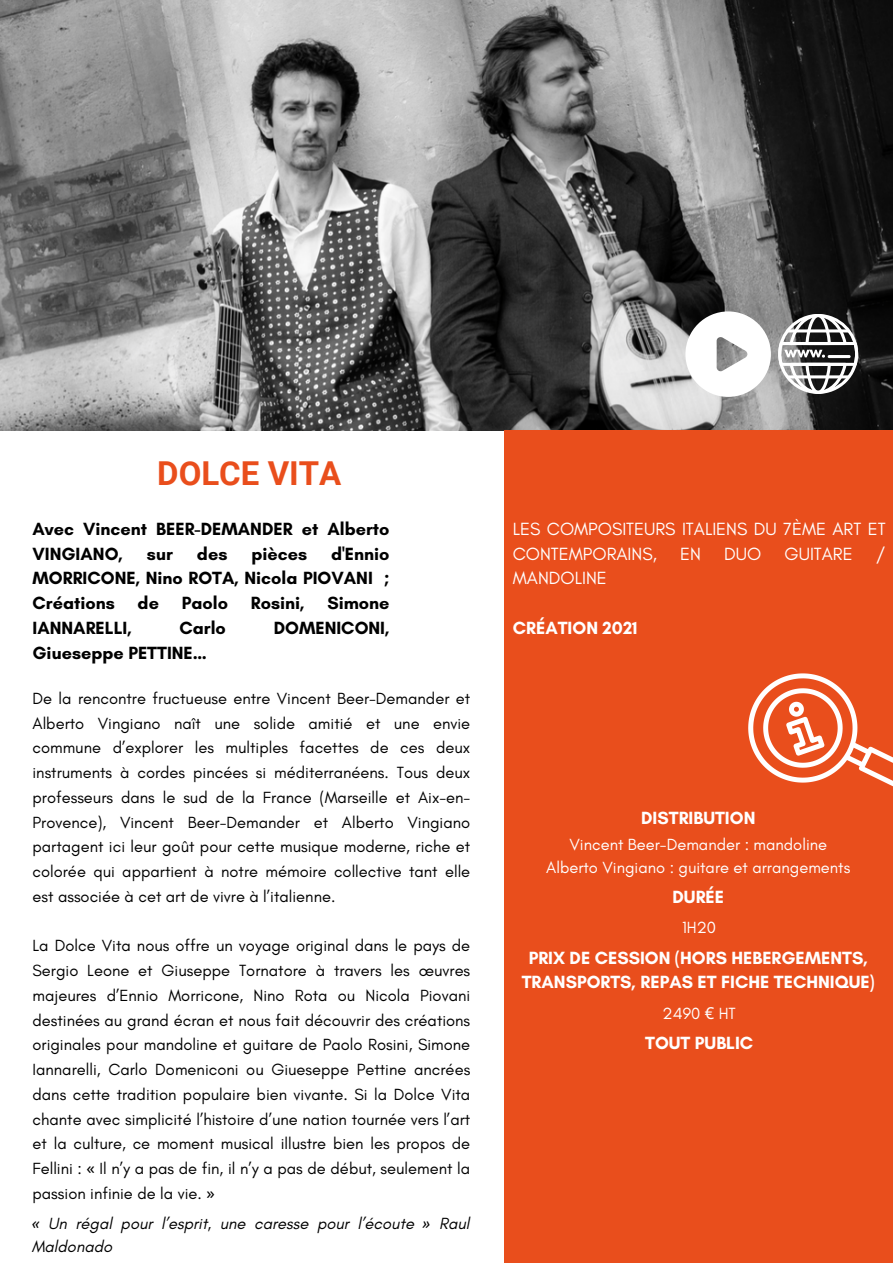
<style>
.page{position:relative;width:893px;height:1264px;background:#fff}
.page>*{position:absolute;margin:0;border:0;box-sizing:border-box;transform-origin:0 0}
.t1{font:700 33px "Roboto";color:#e94e1c}
.t2{font:700 18px/24.8px "Glacial Indifference";color:#000}
.t3{font:700 18px/24.8px "Glacial Indifference";color:#fff;text-align:center}
.t4{font:18px/24.8px "Glacial Indifference";color:#fff}
.t5{font:16.5px/24.8px "Glacial Indifference";color:#000;text-align:justify}
.t6{font:16.5px "Glacial Indifference";color:#fff}
.t7{font:italic 16.5px/22.5px "Glacial Indifference";color:#000}
.s1{font-family:"Noto Sans"}
</style>
<div class="page">
<img style="left:0;top:0;width:892px;height:431px">
<div style="left:504px;top:430px;width:388px;height:832px;background:#e94e1c"></div>
<svg style="left:748px;top:673px;width:144px;height:113px"></svg>
<svg style="left:685px;top:311px;width:85px;height:86px"></svg>
<svg style="left:778px;top:314px;width:80px;height:80px"></svg>
<p class="t1" style="left:157px;top:454px;width:186px">DOLCE VITA</p>
<p class="t2" style="left:33px;top:516px;width:358px">Avec Vincent BEER-DEMANDER et Alberto<br>VINGIANO,</p>
<p class="t2" style="left:33px;top:541px;width:358px;text-align:justify;text-indent:298px">d'Ennio MORRICONE, Nino ROTA, Nicola PIOVANI ; Créations</p>
<p class="t2" style="left:147px;top:541px;width:28px">sur</p>
<p class="t2" style="left:197px;top:541px;width:32px">des</p>
<p class="t2" style="left:251px;top:541px;width:57px">pièces</p>
<p class="t2" style="left:138px;top:590px;width:23px">de</p>
<p class="t2" style="left:182px;top:590px;width:48px">Paolo</p>
<p class="t2" style="left:251px;top:590px;width:55px">Rosini,</p>
<p class="t2" style="left:327px;top:590px;width:64px">Simone</p>
<p class="t2" style="left:33px;top:615px;width:101px">IANNARELLI,</p>
<p class="t2" style="left:179px;top:615px;width:48px">Carlo</p>
<p class="t2" style="left:274px;top:615px;width:117px">DOMENICONI,</p>
<p class="t2" style="left:33px;top:640px;width:176px">Giueseppe PETTINE…</p>
<p class="t5" style="left:33px;top:685px;width:439px">De la rencontre fructueuse entre Vincent Beer-Demander et Alberto Vingiano naît une solide amitié et une envie commune d’explorer les multiples facettes de ces deux instruments à cordes pincées si méditerranéens. Tous deux professeurs dans le sud de la France (Marseille et Aix-en-Provence), Vincent Beer-Demander et Alberto Vingiano partagent ici leur goût pour cette musique moderne, riche et colorée qui appartient à notre mémoire collective tant elle est associée à cet art de vivre à l’italienne.</p>
<p class="t5" style="left:33px;top:933px;width:439px">La Dolce Vita nous offre un voyage original dans le pays de Sergio Leone et Giuseppe Tornatore à travers les œuvres majeures d’Ennio Morricone, Nino Rota ou Nicola Piovani destinées au grand écran et nous fait découvrir des créations originales pour mandoline et guitare de Paolo Rosini, Simone Iannarelli, Carlo Domeniconi ou Giueseppe Pettine ancrées dans cette tradition populaire bien vivante. Si la Dolce Vita chante avec simplicité l’histoire d’une nation tournée vers l’art et la culture, ce moment musical illustre bien les propos de Fellini : <span class="s1">«</span> Il n’y a pas de fin, il n’y a pas de début, seulement la passion infinie de la vie. <span class="s1">»</span></p>
<p class="t7" style="left:32px;top:1212px;width:439px"><span class="s1">«</span> Un régal pour l’esprit, une caresse pour l’écoute <span class="s1">»</span> Raul<br>Maldonado</p>
<p class="t4" style="left:513px;top:516px;width:374px">LES COMPOSITEURS ITALIENS DU 7ÈME ART ET<br>CONTEMPORAINS,</p>
<p class="t4" style="left:680px;top:541px;width:22px">EN</p>
<p class="t4" style="left:724px;top:541px;width:39px">DUO</p>
<p class="t4" style="left:784px;top:541px;width:70px">GUITARE</p>
<p class="t4" style="left:875px;top:541px;width:11px">/</p>
<p class="t4" style="left:513px;top:565px;width:95px">MANDOLINE</p>
<p class="t3" style="left:513px;top:615px;width:126px">CRÉATION 2021</p>
<p class="t3" style="left:641px;top:805px;width:116px">DISTRIBUTION</p>
<p class="t6" style="left:569px;top:834px;width:259px">Vincent Beer-Demander : mandoline</p>
<p class="t6" style="left:546px;top:857px;width:305px">Alberto Vingiano : guitare et arrangements</p>
<p class="t3" style="left:672px;top:884px;width:53px">DURÉE</p>
<p class="t6" style="left:682px;top:917px;width:35px">1H20</p>
<p class="t3" style="left:521px;top:945px;width:354px">PRIX DE CESSION (HORS HEBERGEMENTS,<br>TRANSPORTS, REPAS ET FICHE TECHNIQUE)</p>
<p class="t6" style="left:662px;top:1003px;width:75px">2490 <span class="s1">€</span> HT</p>
<p class="t3" style="left:645px;top:1030px;width:110px">TOUT PUBLIC</p>
</div>
